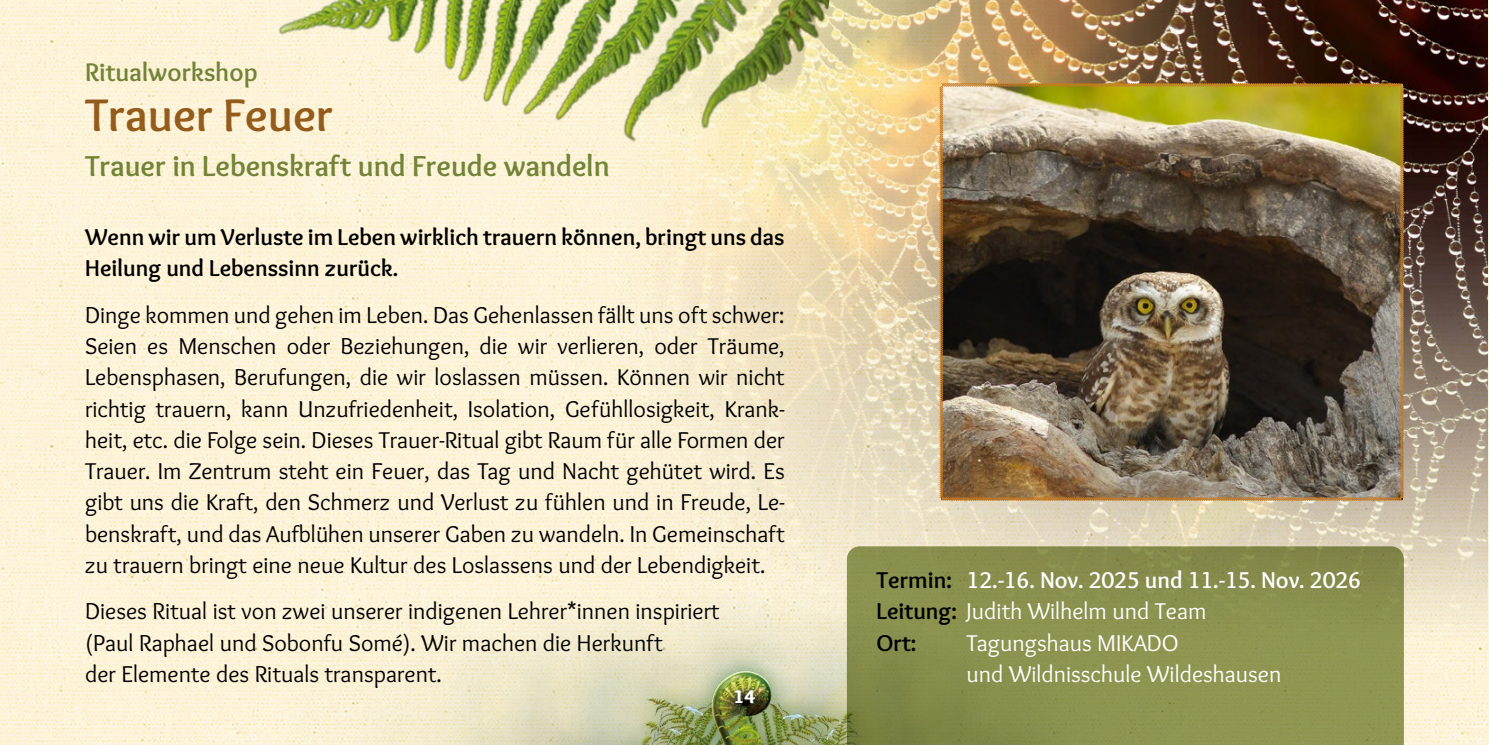
<style>
.page{position:relative;width:1489px;height:745px;background:#fff}
.page>*{position:absolute;margin:0;border:0;box-sizing:border-box;transform-origin:0 0}
.t1{font:700 47.5px "Overlock";color:#945c1c}
.t2{font:700 30px "Overlock";color:#728437}
.t3{font:700 26.25px "Overlock";color:#728437}
.t4{font:23.75px/31.2px "Overlock";color:#000;text-align:justify}
.t5{font:700 23.75px/31.2px "Overlock";color:#000}
.t6{font:700 23.75px/31.2px "Overlock";color:#fff}
.t7{font:23.75px/31.2px "Overlock";color:#fff}
.t8{font:900 18.75px "Overlock";color:#fff}
.s1{color:#000}
.s2{font-weight:400}
</style>
<div class="page">
<img style="left:0;top:0;width:1488px;height:570px">
<img style="left:618px;top:0;width:868px;height:570px">
<img style="left:0;top:570px;width:1488px;height:174px">
<img style="left:238px;top:0;width:591px;height:155px">
<svg style="left:846px;top:546px;width:557px;height:198px;background:#8a904e"></svg>
<img style="left:938px;top:82px;width:466px;height:419px">
<p class="t3" style="left:85px;top:57px;width:174px">Ritualworkshop</p>
<h1 class="t1" style="left:85px;top:87px;width:249px">Trauer Feuer</h1>
<p class="t2" style="left:85px;top:148px;width:526px">Trauer in Lebenskraft und Freude wandeln</p>
<p class="t5" style="left:85px;top:221px;width:701px">Wenn wir um Verluste im Leben wirklich trauern können, bringt uns das<br>Heilung und Lebenssinn zurück.</p>
<p class="t4" style="left:85px;top:299px;width:701px">Dinge kommen und gehen im Leben. Das Gehenlassen fällt uns oft schwer:<br>Seien es Menschen oder Beziehungen, die wir verlieren, oder Träume, Lebensphasen, Berufungen, die wir loslassen müssen. Können wir nicht richtig trauern, kann Unzufriedenheit, Isolation, Gefühllosigkeit, Krank&shy;heit, etc. die Folge sein. Dieses Trauer-Ritual gibt Raum für alle Formen der Trauer. Im Zentrum steht ein Feuer, das Tag und Nacht gehütet wird. Es gibt uns die Kraft, den Schmerz und Verlust zu fühlen und in Freude, Le&shy;benskraft, und das Aufblühen unserer Gaben zu wandeln. In Gemeinschaft zu trauern bringt eine neue Kultur des Loslassens und der Lebendigkeit.</p>
<p class="t4" style="left:85px;top:595px;width:636px;text-align:left">Dieses Ritual ist von zwei unserer indigenen Lehrer*innen inspiriert (Paul Raphael und Sobonfu Somé). Wir machen die Herkunft<br>der Elemente des Rituals transparent.</p>
<p class="t8" style="left:733px;top:684px;width:23px">14</p>
<p class="t6" style="left:876px;top:564px;width:485px"><span class="s1">Termin:</span> 12.-16. Nov. 2025 und 11.-15. Nov. 2026<br><span class="s1">Leitung:</span> <span class="s2">Judith Wilhelm und Team<br></span><span class="s1">Ort:</span></p>
<p class="t7" style="left:966px;top:627px;width:316px">Tagungshaus MIKADO<br>und Wildnisschule Wildeshausen</p>
</div>
